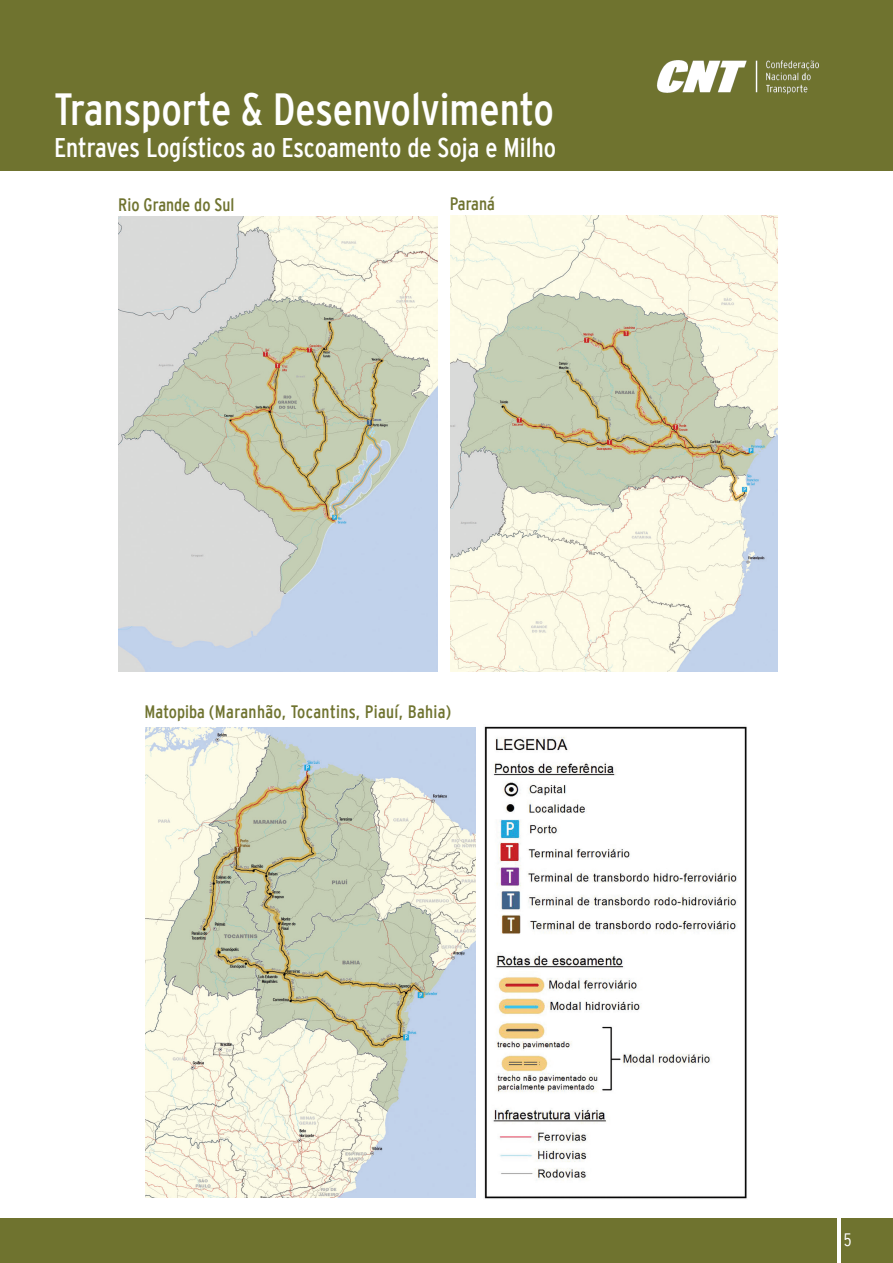
<style>
.page{position:relative;width:893px;height:1263px;background:#fff}
.page>*{position:absolute;margin:0;border:0;box-sizing:border-box;transform-origin:0 0}
.t1{font:condensed 45px "Interstate";color:#fff}
.t2{font:condensed 27px "Interstate";color:#fff}
.t3{font:condensed 18px "Interstate";letter-spacing:.02em;color:#6f732f}
.t4{font:condensed 18px "Interstate";color:#6f732f}
.t5{font:300 condensed 18px "Interstate";color:#fff}
</style>
<div class="page">
<div style="left:0;top:1219px;width:893px;height:44px;background:#6f732f"></div>
<hr style="left:838px;top:1218px;width:3px;height:45px;background:#fff">
<div style="left:0;top:0;width:893px;height:171px;background:#6f732f"></div>
<img style="left:656px;top:60px;width:163px;height:35px">
<img style="left:451px;top:216px;width:327px;height:456px">
<img style="left:118px;top:216px;width:319px;height:456px">
<img style="left:145px;top:727px;width:330px;height:470px">
<img style="left:484px;top:726px;width:263px;height:473px">
<h1 class="t1" style="left:54px;top:84px;width:502px">Transporte &amp; Desenvolvimento</h1>
<p class="t2" style="left:54px;top:132px;width:504px">Entraves Logísticos ao Escoamento de Soja e Milho</p>
<p class="t4" style="left:118px;top:195px;width:118px">Rio Grande do Sul</p>
<p class="t4" style="left:450px;top:194px;width:47px">Paraná</p>
<p class="t3" style="left:145px;top:702px;width:308px">Matopiba (Maranhão, Tocantins, Piauí, Bahia)</p>
<p class="t5" style="left:844px;top:1229px;width:9px">5</p>
</div>
